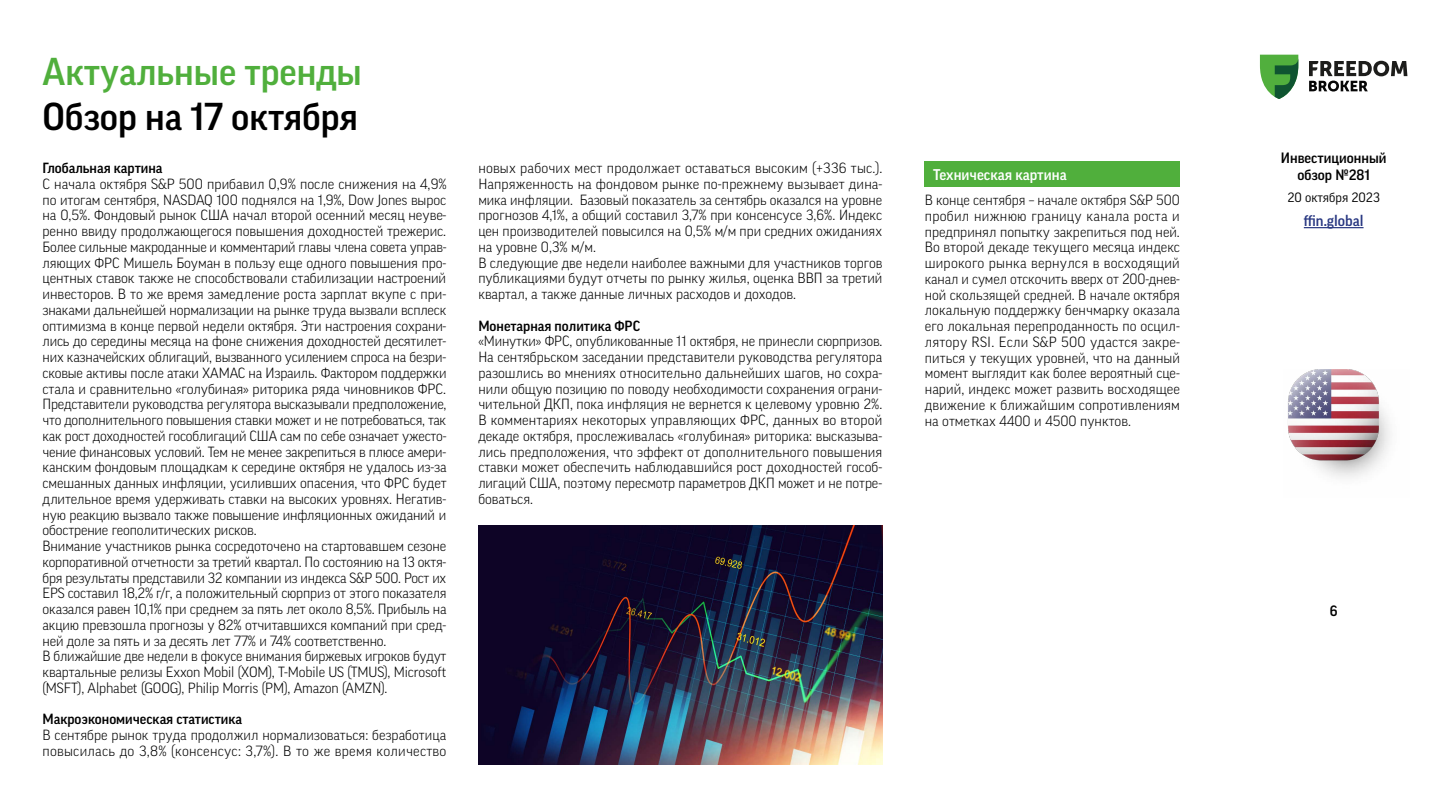
<style>
.page{position:relative;width:1440px;height:810px;background:#fff}
.page>*{position:absolute;margin:0;border:0;box-sizing:border-box;transform-origin:0 0}
.t1{font:500 37.5px "Good Pro";color:#50af3c}
.t2{font:500 37.5px "Good Pro";color:#000}
.t3{font:500 15px "Good Pro";color:#fff}
.t4{font:500 15px "Good Pro";color:#293882}
.t5{font:500 14.48px/17.4px "Good Pro";color:#000;text-align:center}
.t6{font:300 14.25px/15.8px "Good Pro";letter-spacing:-.01em;color:#000}
.t7{font:500 14.25px "Good Pro";color:#000}
.t8{font:13.05px "Good Pro";color:#000}
</style>
<div class="page">
<hr style="left:1304px;top:227px;width:60px;height:1px;background:#293882">
<svg style="left:1260px;top:55px;width:38px;height:44px"></svg>
<svg style="left:1309px;top:61px;width:98px;height:31px"></svg>
<img style="left:1288px;top:370px;width:102px;height:108px">
<img style="left:478px;top:526px;width:404px;height:239px">
<div style="left:925px;top:162px;width:255px;height:25px;background:#50af3c"></div>
<h1 class="t1" style="left:43px;top:50px;width:321px">Актуальные тренды</h1>
<h1 class="t2" style="left:43px;top:95px;width:317px">Обзор на 17 октября</h1>
<p class="t7" style="left:43px;top:160px;width:122px">Глобальная картина</p>
<p class="t6" style="left:43px;top:176px;width:406px">С начала октября S&amp;P 500 прибавил 0,9% после снижения на 4,9% по итогам сентября, NASDAQ 100 поднялся на 1,9%, Dow Jones вырос на 0,5%. Фондовый рынок США начал второй осенний месяц неуве&shy;ренно ввиду продолжающегося повышения доходностей трежерис.<br>Более сильные макроданные и комментарий главы члена совета управ&shy;ляющих ФРС Мишель Боуман в пользу еще одного повышения про&shy;центных ставок также не способствовали стабилизации настроений инвесторов. В то же время замедление роста зарплат вкупе с при&shy;знаками дальнейшей нормализации на рынке труда вызвали всплеск оптимизма в конце первой недели октября. Эти настроения сохрани&shy;лись до середины месяца на фоне снижения доходностей десятилет&shy;них казначейских облигаций, вызванного усилением спроса на безри&shy;сковые активы после атаки ХАМАС на Израиль. Фактором поддержки стала и сравнительно «голубиная» риторика ряда чиновников ФРС.<br>Представители руководства регулятора высказывали предположение, что дополнительного повышения ставки может и не потребоваться, так как рост доходностей гособлигаций США сам по себе означает ужесто&shy;чение финансовых условий. Тем не менее закрепиться в плюсе амери&shy;канским фондовым площадкам к середине октября не удалось из-за смешанных данных инфляции, усиливших опасения, что ФРС будет длительное время удерживать ставки на высоких уровнях. Негатив&shy;ную реакцию вызвало также повышение инфляционных ожиданий и обострение геополитических рисков.<br>Внимание участников рынка сосредоточено на стартовавшем сезоне корпоративной отчетности за третий квартал. По состоянию на 13 октя&shy;бря результаты представили 32 компании из индекса S&amp;P 500. Рост их EPS составил 18,2% г/г, а положительный сюрприз от этого показателя оказался равен 10,1% при среднем за пять лет около 8,5%. Прибыль на акцию превзошла прогнозы у 82% отчитавшихся компаний при сред&shy;ней доле за пять и за десять лет 77% и 74% соответственно.<br>В ближайшие две недели в фокусе внимания биржевых игроков будут квартальные релизы Exxon Mobil (XOM), T-Mobile US (TMUS), Microsoft (MSFT), Alphabet (GOOG), Philip Morris (PM), Amazon (AMZN).</p>
<p class="t7" style="left:43px;top:711px;width:201px">Макроэкономическая статистика</p>
<p class="t6" style="left:43px;top:727px;width:405px">В сентябре рынок труда продолжил нормализоваться: безработица повысилась до 3,8% (консенсус: 3,7%). В то же время количество</p>
<p class="t6" style="left:478px;top:160px;width:406px">новых рабочих мест продолжает оставаться высоким (+336 тыс.).<br>Напряженность на фондовом рынке по-прежнему вызывает дина&shy;мика инфляции. Базовый показатель за сентябрь оказался на уровне прогнозов 4,1%, а общий составил 3,7% при консенсусе 3,6%. Индекс цен производителей повысился на 0,5% м/м при средних ожиданиях на уровне 0,3% м/м.<br>В следующие две недели наиболее важными для участников торгов публикациями будут отчеты по рынку жилья, оценка ВВП за третий квартал, а также данные личных расходов и доходов.</p>
<p class="t7" style="left:478px;top:317px;width:163px">Монетарная политика ФРС</p>
<p class="t6" style="left:478px;top:333px;width:406px;text-align:justify">«Минутки» ФРС, опубликованные 11 октября, не принесли сюрпризов.<br>На сентябрьском заседании представители руководства регулятора разошлись во мнениях относительно дальнейших шагов, но сохра&shy;нили общую позицию по поводу необходимости сохранения ограни&shy;чительной ДКП, пока инфляция не вернется к целевому уровню 2%.<br>В комментариях некоторых управляющих ФРС, данных во второй декаде октября, прослеживалась «голубиная» риторика: высказыва&shy;лись предположения, что эффект от дополнительного повышения ставки может обеспечить наблюдавшийся рост доходностей гособ&shy;лигаций США, поэтому пересмотр параметров ДКП может и не потре&shy;боваться.</p>
<p class="t3" style="left:933px;top:166px;width:135px">Техническая картина</p>
<p class="t6" style="left:925px;top:192px;width:257px;text-align:justify">В конце сентября – начале октября S&amp;P 500 пробил нижнюю границу канала роста и предпринял попытку закрепиться под ней.<br>Во второй декаде текущего месяца индекс широкого рынка вернулся в восходящий канал и сумел отскочить вверх от 200-днев&shy;ной скользящей средней. В начале октября локальную поддержку бенчмарку оказала его локальная перепроданность по осцил&shy;лятору RSI. Если S&amp;P 500 удастся закре&shy;питься у текущих уровней, что на данный момент выглядит как более вероятный сце&shy;нарий, индекс может развить восходящее движение к ближайшим сопротивлениям на отметках 4400 и 4500 пунктов.</p>
<p class="t5" style="left:1281px;top:149px;width:107px">Инвестиционный обзор №281</p>
<p class="t8" style="left:1287px;top:190px;width:94px">20 октября 2023</p>
<p class="t4" style="left:1304px;top:212px;width:61px">ffin.global</p>
<p class="t5" style="left:1330px;top:602px;width:9px">6</p>
</div>
